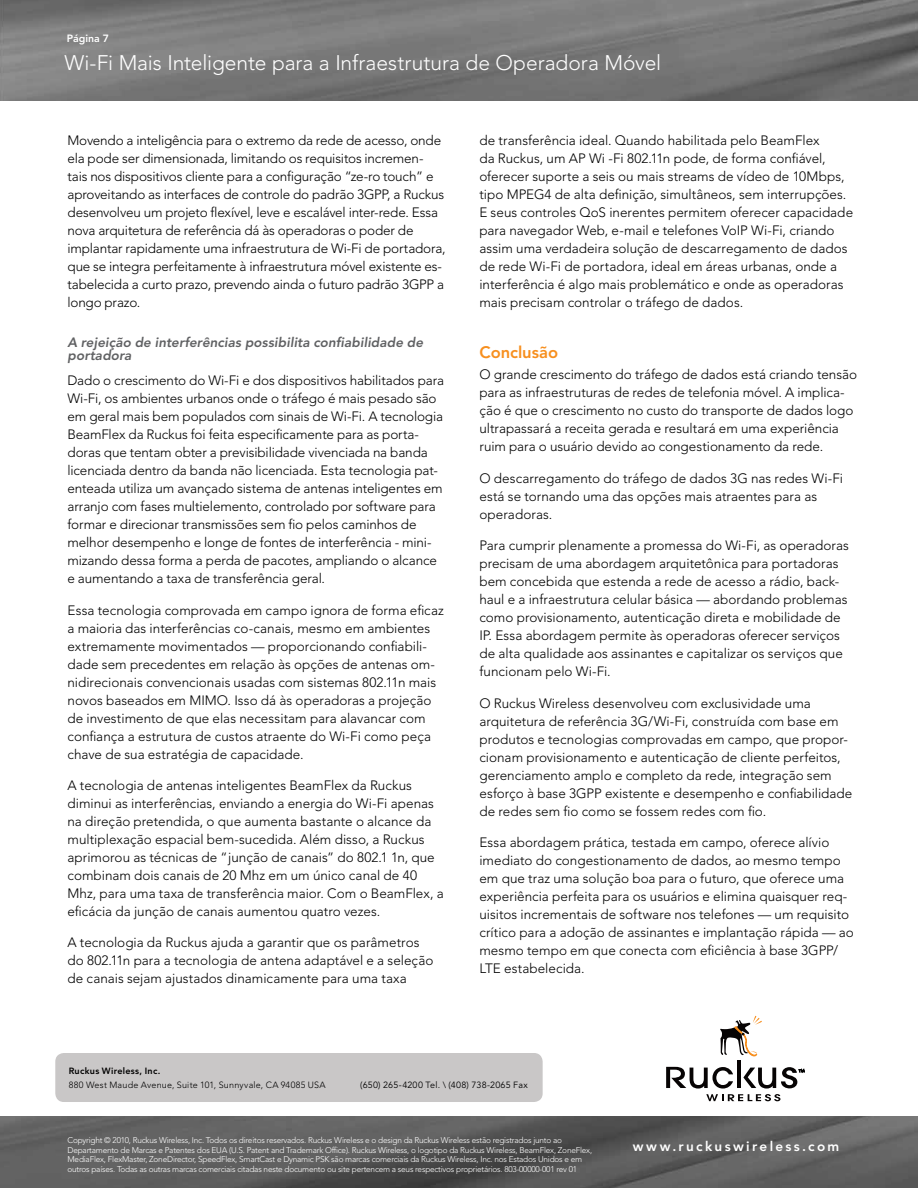
<style>
.page{position:relative;width:918px;height:1188px;background:#fff}
.page>*{position:absolute;margin:0;border:0;box-sizing:border-box;transform-origin:0 0}
.t1{font:300 21px "Avenir LT Std";letter-spacing:-.005em;color:#fff}
.t2{font:800 16.5px "Avenir LT Std";color:#f78f1e}
.t3{font:300 13.5px/18px "Avenir LT Std";color:#000}
.t4{font:italic 800 13.5px/13.2px "Avenir LT Std";letter-spacing:.005em;color:#606163}
.t5{font:800 13.5px "Avenir LT Std";letter-spacing:.17em;color:#fff}
.t6{font:800 10.5px "Avenir LT Std";color:#fff}
.t7{font:300 9px "Avenir LT Std";letter-spacing:.025em;color:#000}
.t8{font:9px "Avenir LT Std";letter-spacing:.02em;color:#000}
.t9{font:800 9px "Avenir LT Std";letter-spacing:.03em;color:#000}
.t10{font:300 8.25px/9.9px "Avenir LT Std";letter-spacing:-.025em;color:#fff}
</style>
<div class="page">
<img style="left:0;top:0;width:918px;height:100px">
<img style="left:0;top:1117px;width:918px;height:71px">
<div style="left:55px;top:1053px;width:488px;height:49px;background:#c9c7c7;border-radius:9px"></div>
<svg style="left:720px;top:1016px;width:42px;height:40px"></svg>
<hr style="left:737px;top:1061px;width:4px;height:27px;background:#070404">
<svg style="left:666px;top:1067px;width:139px;height:34px"></svg>
<p class="t6" style="left:67px;top:32px;width:44px">Página 7</p>
<h1 class="t1" style="left:64px;top:50px;width:598px">Wi-Fi Mais Inteligente para a Infraestrutura de Operadora Móvel</h1>
<p class="t3" style="left:68px;top:131px;width:380px">Movendo a inteligência para o extremo da rede de acesso, onde ela pode ser dimensionada, limitando os requisitos incremen&shy;tais nos dispositivos cliente para a configuração “ze-ro touch” e aproveitando as interfaces de controle do padrão 3GPP, a Ruckus desenvolveu um projeto flexível, leve e escalável inter-rede. Essa nova arquitetura de referência dá às operadoras o poder de implantar rapidamente uma infraestrutura de Wi-Fi de portadora, que se integra perfeitamente à infraestrutura móvel existente es&shy;tabelecida a curto prazo, prevendo ainda o futuro padrão 3GPP a longo prazo.</p>
<p class="t4" style="left:68px;top:336px;width:357px">A rejeição de interferências possibilita confiabilidade de portadora</p>
<p class="t3" style="left:68px;top:372px;width:378px">Dado o crescimento do Wi-Fi e dos dispositivos habilitados para Wi-Fi, os ambientes urbanos onde o tráfego é mais pesado são em geral mais bem populados com sinais de Wi-Fi. A tecnologia BeamFlex da Ruckus foi feita especificamente para as porta&shy;doras que tentam obter a previsibilidade vivenciada na banda licenciada dentro da banda não licenciada. Esta tecnologia pat&shy;enteada utiliza um avançado sistema de antenas inteligentes em arranjo com fases multielemento, controlado por software para formar e direcionar transmissões sem fio pelos caminhos de melhor desempenho e longe de fontes de interferência - mini&shy;mizando dessa forma a perda de pacotes, ampliando o alcance e aumentando a taxa de transferência geral.</p>
<p class="t3" style="left:68px;top:601px;width:378px">Essa tecnologia comprovada em campo ignora de forma eficaz a maioria das interferências co-canais, mesmo em ambientes extremamente movimentados — proporcionando confiabili&shy;dade sem precedentes em relação às opções de antenas om&shy;nidirecionais convencionais usadas com sistemas 802.11n mais novos baseados em MIMO. Isso dá às operadoras a projeção de investimento de que elas necessitam para alavancar com confiança a estrutura de custos atraente do Wi-Fi como peça chave de sua estratégia de capacidade.</p>
<p class="t3" style="left:68px;top:776px;width:378px">A tecnologia de antenas inteligentes BeamFlex da Ruckus diminui as interferências, enviando a energia do Wi-Fi apenas na direção pretendida, o que aumenta bastante o alcance da multiplexação espacial bem-sucedida. Além disso, a Ruckus aprimorou as técnicas de “junção de canais” do 802.1 1n, que combinam dois canais de 20 Mhz em um único canal de 40<br>Mhz, para uma taxa de transferência maior. Com o BeamFlex, a eficácia da junção de canais aumentou quatro vezes.</p>
<p class="t3" style="left:68px;top:934px;width:367px">A tecnologia da Ruckus ajuda a garantir que os parâmetros do 802.11n para a tecnologia de antena adaptável e a seleção de canais sejam ajustados dinamicamente para uma taxa</p>
<p class="t3" style="left:479px;top:131px;width:375px">de transferência ideal. Quando habilitada pelo BeamFlex<br>da Ruckus, um AP Wi -Fi 802.11n pode, de forma confiável, oferecer suporte a seis ou mais streams de vídeo de 10Mbps, tipo MPEG4 de alta definição, simultâneos, sem interrupções.<br>E seus controles QoS inerentes permitem oferecer capacidade para navegador Web, e-mail e telefones VoIP Wi-Fi, criando assim uma verdadeira solução de descarregamento de dados de rede Wi-Fi de portadora, ideal em áreas urbanas, onde a interferência é algo mais problemático e onde as operadoras mais precisam controlar o tráfego de dados.</p>
<p class="t2" style="left:479px;top:343px;width:80px">Conclusão</p>
<p class="t3" style="left:479px;top:366px;width:379px">O grande crescimento do tráfego de dados está criando tensão para as infraestruturas de redes de telefonia móvel. A implica&shy;ção é que o crescimento no custo do transporte de dados logo ultrapassará a receita gerada e resultará em uma experiência ruim para o usuário devido ao congestionamento da rede.</p>
<p class="t3" style="left:479px;top:469px;width:365px">O descarregamento do tráfego de dados 3G nas redes Wi-Fi está se tornando uma das opções mais atraentes para as operadoras.</p>
<p class="t3" style="left:479px;top:537px;width:371px">Para cumprir plenamente a promessa do Wi-Fi, as operadoras precisam de uma abordagem arquitetônica para portadoras bem concebida que estenda a rede de acesso a rádio, back&shy;haul e a infraestrutura celular básica — abordando problemas como provisionamento, autenticação direta e mobilidade de IP. Essa abordagem permite às operadoras oferecer serviços de alta qualidade aos assinantes e capitalizar os serviços que funcionam pelo Wi-Fi.</p>
<p class="t3" style="left:479px;top:694px;width:375px">O Ruckus Wireless desenvolveu com exclusividade uma arquitetura de referência 3G/Wi-Fi, construída com base em produtos e tecnologias comprovadas em campo, que propor&shy;cionam provisionamento e autenticação de cliente perfeitos, gerenciamento amplo e completo da rede, integração sem esforço à base 3GPP existente e desempenho e confiabilidade de redes sem fio como se fossem redes com fio.</p>
<p class="t3" style="left:479px;top:834px;width:376px">Essa abordagem prática, testada em campo, oferece alívio imediato do congestionamento de dados, ao mesmo tempo em que traz uma solução boa para o futuro, que oferece uma experiência perfeita para os usuários e elimina quaisquer req&shy;uisitos incrementais de software nos telefones — um requisito crítico para a adoção de assinantes e implantação rápida — ao mesmo tempo em que conecta com eficiência à base 3GPP/ LTE estabelecida.</p>
<p class="t9" style="left:69px;top:1066px;width:93px">Ruckus Wireless, Inc.</p>
<p class="t7" style="left:69px;top:1079px;width:258px">880 West Maude Avenue, Suite 101, Sunnyvale, CA 94085 USA</p>
<p class="t8" style="left:360px;top:1079px;width:169px">(650) 265-4200 Tel. \ (408) 738-2065 Fax</p>
<p class="t10" style="left:68px;top:1135px;width:526px">Copyright © 2010, Ruckus Wireless, Inc. Todos os direitos reservados. Ruckus Wireless e o design da Ruckus Wireless estão registrados junto ao Departamento de Marcas e Patentes dos EUA (U.S. Patent and Trademark Office). Ruckus Wireless, o logotipo da Ruckus Wireless, BeamFlex, ZoneFlex, MediaFlex, FlexMaster, ZoneDirector, SpeedFlex, SmartCast e Dynamic PSK são marcas comerciais da Ruckus Wireless, Inc. nos Estados Unidos e em outros países. Todas as outras marcas comerciais citadas neste documento ou site pertencem a seus respectivos proprietários. 803-00000-001 rev 01</p>
<p class="t5" style="left:633px;top:1138px;width:208px">www.ruckuswireless.com</p>
</div>
